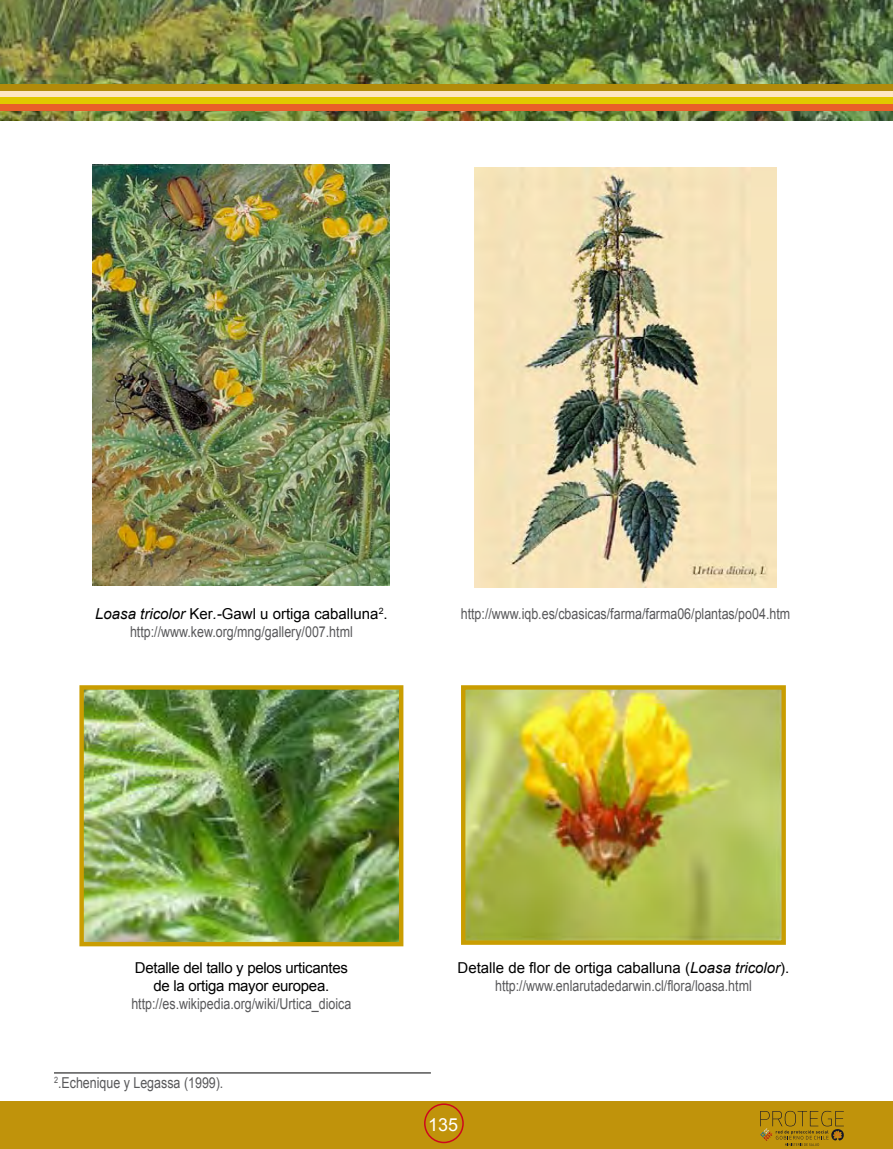
<style>
.page{position:relative;width:893px;height:1149px;background:#fff}
.page>*{position:absolute;margin:0;border:0;box-sizing:border-box;transform-origin:0 0}
.t1{font:18px "Arial";color:#fff}
.t2{font:15px/18px "Arial";color:#58585a;text-align:center;scale:.83 1}
.t3{font:15px/18px "Arial";letter-spacing:-.02em;color:#000;text-align:center}
.s1{font-style:italic;color:#000}
.s2{color:#000}
</style>
<div class="page">
<img style="left:0;top:0;width:893px;height:120px">
<div style="left:0;top:1100px;width:893px;height:48px;background:#c0930b"></div>
<svg style="left:760px;top:1110px;width:84px;height:35px"></svg>
<div style="left:0;top:91px;width:893px;height:6px;background:#fee6c3"></div>
<div style="left:0;top:97px;width:893px;height:7px;background:#e1c800"></div>
<div style="left:0;top:104px;width:893px;height:7px;background:#e95f2a"></div>
<div style="left:0;top:84px;width:893px;height:7px;background:#b28b0a"></div>
<div style="left:424px;top:1103px;width:40px;height:39px;border:2px solid #cd071e;border-radius:50%"></div>
<img style="left:466px;top:690px;width:315px;height:249px">
<div style="left:461px;top:685px;width:325px;height:259px;border:4px solid #c99d01"></div>
<img style="left:84px;top:690px;width:314px;height:251px">
<div style="left:79px;top:685px;width:324px;height:261px;border:4px solid #c99d01"></div>
<img style="left:475px;top:167px;width:301px;height:420px">
<img style="left:93px;top:165px;width:297px;height:420px">
<hr style="left:54px;top:1072px;width:377px;height:1px;background:#000">
<p class="t2" style="left:95px;top:604px;width:354px"><span class="s1">Loasa tricolor</span> <span class="s2">Ker</span><span class="s1">.-</span><span class="s2">Gawl u ortiga caballuna</span><sup>2</sup><span class="s2">. </span>http://www.kew.org/mng/gallery/007.html</p>
<p class="t2" style="left:461px;top:604px;width:398px">http://www.iqb.es/cbasicas/farma/farma06/plantas/po04.htm</p>
<p class="t3" style="left:135px;top:958px;width:214px">Detalle del tallo y pelos urticantes de la ortiga mayor europea.</p>
<p class="t2" style="left:131px;top:994px;width:267px">http://es.wikipedia.org/wiki/Urtica_dioica</p>
<p class="t2" style="left:54px;top:1073px;width:206px"><sup>2</sup>.Echenique y Legassa (1999).</p>
<p class="t2" style="left:457px;top:958px;width:401px"><span class="s2">Detalle de flor de ortiga caballuna (</span><span class="s1">Loasa tricolor</span><span class="s2">). </span>http://www.enlarutadedarwin.cl/flora/loasa.html</p>
<p class="t1" style="left:428px;top:1112px;width:32px">135</p>
</div>
